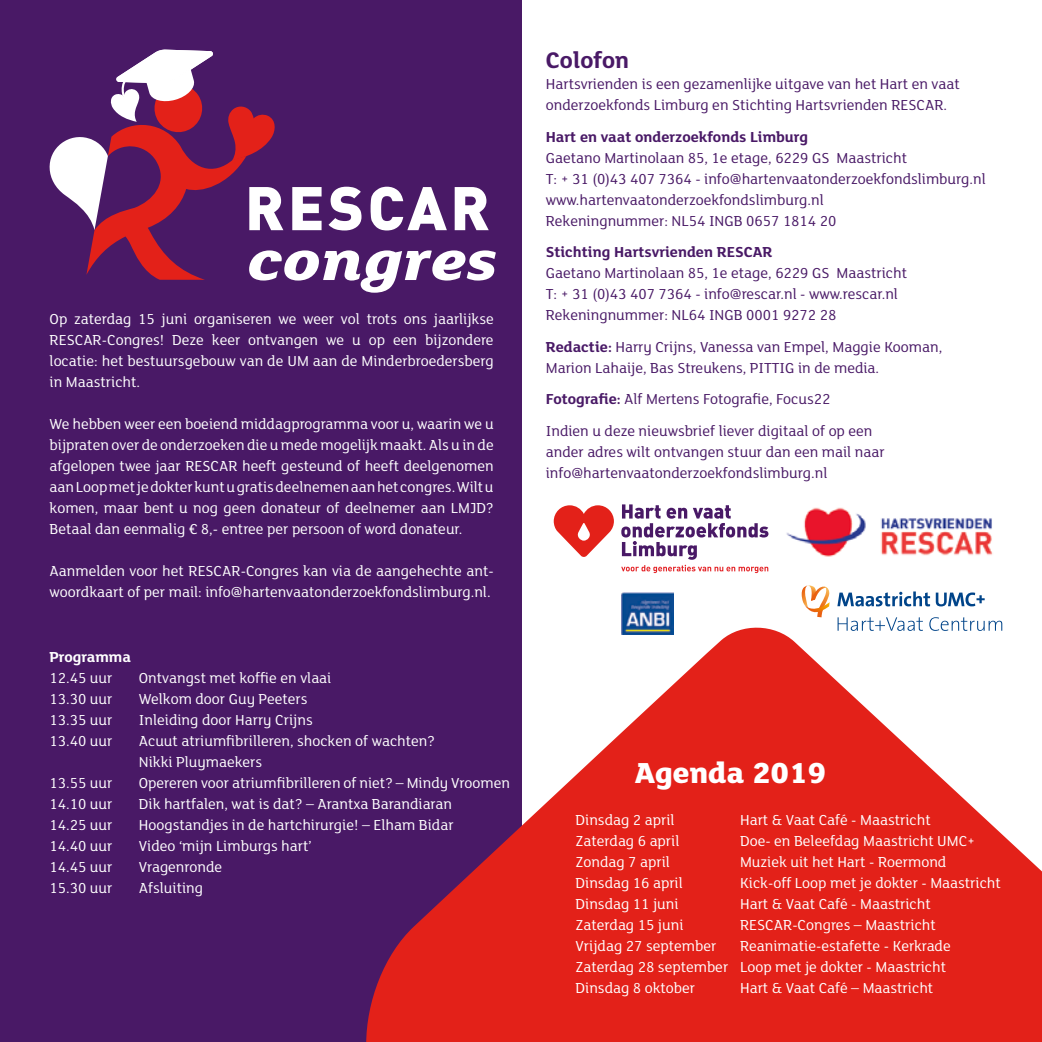
<style>
.page{position:relative;width:1042px;height:1042px;background:#fff}
.page>*{position:absolute;margin:0;border:0;box-sizing:border-box;transform-origin:0 0}
.t1{font:italic 800 59.85px "FS Lola";color:#fff;scale:1.13 1}
.t2{font:800 31.5px "FS Lola";color:#fff}
.t3{font:700 24.5px "FS Lola";color:#491966}
.t4{font:15.75px/21px "FS Lola";color:#fff}
.t5{font:15.75px/21px "FS Lola";color:#491966}
.t6{font:700 15.75px "FS Lola";color:#491966}
.t7{font:700 15.75px "FS Lola";color:#fff}
.s1{font-weight:700}
</style>
<div class="page">
<div style="left:0;top:0;width:521px;height:1042px;background:#491966"></div>
<img style="left:786px;top:507px;width:207px;height:50px">
<img style="left:621px;top:593px;width:52px;height:30px">
<svg style="left:801px;top:585px;width:28px;height:32px"></svg>
<svg style="left:837px;top:591px;width:147px;height:15px"></svg>
<svg style="left:837px;top:617px;width:165px;height:6px"></svg>
<svg style="left:366px;top:623px;width:676px;height:419px;fill:#e32119"></svg>
<svg style="left:49px;top:49px;width:234px;height:231px"></svg>
<svg style="left:292px;top:187px;width:29px;height:43px"></svg>
<svg style="left:328px;top:187px;width:33px;height:43px"></svg>
<svg style="left:370px;top:187px;width:77px;height:43px"></svg>
<svg style="left:455px;top:187px;width:34px;height:43px"></svg>
<svg style="left:554px;top:505px;width:60px;height:52px"></svg>
<svg style="left:621px;top:504px;width:147px;height:69px"></svg>
<h1 class="t1" style="left:248px;top:220px;width:223px">congres</h1>
<p class="t4" style="left:50px;top:308px;width:446px;text-align:justify">Op zaterdag 15 juni organiseren we weer vol trots ons jaarlijkse RESCAR-Congres! Deze keer ontvangen we u op een bijzondere locatie: het bestuursgebouw van de UM aan de Minderbroedersberg in Maastricht.</p>
<p class="t4" style="left:50px;top:413px;width:446px;text-align:justify">We hebben weer een boeiend middagprogramma voor u, waarin we u bijpraten over de onderzoeken die u mede mogelijk maakt. Als u in de afgelopen twee jaar RESCAR heeft gesteund of heeft deelgenomen aan Loop met je dokter kunt u gratis deelnemen aan het congres. Wilt u komen, maar bent u nog geen donateur of deelnemer aan LMJD?<br>Betaal dan eenmalig € 8,- entree per persoon of word donateur.</p>
<p class="t4" style="left:50px;top:560px;width:446px">Aanmelden voor het RESCAR-Congres kan via de aangehechte ant&shy;woordkaart of per mail: info@hartenvaatonderzoekfondslimburg.nl.</p>
<p class="t7" style="left:50px;top:646px;width:83px">Programma</p>
<p class="t4" style="left:50px;top:666px;width:64px">12.45 uur</p>
<p class="t4" style="left:139px;top:666px;width:194px">Ontvangst met koffie en vlaai</p>
<p class="t4" style="left:50px;top:687px;width:64px">13.30 uur</p>
<p class="t4" style="left:139px;top:687px;width:170px">Welkom door Guy Peeters</p>
<p class="t4" style="left:50px;top:708px;width:64px">13.35 uur</p>
<p class="t4" style="left:139px;top:708px;width:175px">Inleiding door Harry Crijns</p>
<p class="t4" style="left:50px;top:729px;width:64px">13.40 uur</p>
<p class="t4" style="left:139px;top:729px;width:298px">Acuut atriumfibrilleren, shocken of wachten?<br>Nikki Pluymaekers</p>
<p class="t4" style="left:50px;top:771px;width:64px">13.55 uur</p>
<p class="t4" style="left:139px;top:771px;width:372px">Opereren voor atriumfibrilleren of niet? – Mindy Vroomen</p>
<p class="t4" style="left:50px;top:792px;width:64px">14.10 uur</p>
<p class="t4" style="left:139px;top:792px;width:314px">Dik hartfalen, wat is dat? – Arantxa Barandiaran</p>
<p class="t4" style="left:50px;top:813px;width:64px">14.25 uur</p>
<p class="t4" style="left:139px;top:813px;width:316px">Hoogstandjes in de hartchirurgie! – Elham Bidar</p>
<p class="t4" style="left:50px;top:834px;width:64px">14.40 uur</p>
<p class="t4" style="left:139px;top:834px;width:174px">Video ‘mijn Limburgs hart’</p>
<p class="t4" style="left:50px;top:855px;width:64px">14.45 uur</p>
<p class="t4" style="left:139px;top:855px;width:85px">Vragenronde</p>
<p class="t4" style="left:50px;top:876px;width:64px">15.30 uur</p>
<p class="t4" style="left:139px;top:876px;width:66px">Afsluiting</p>
<h3 class="t3" style="left:546px;top:43px;width:85px">Colofon</h3>
<p class="t5" style="left:546px;top:73px;width:415px">Hartsvrienden is een gezamenlijke uitgave van het Hart en vaat onderzoekfonds Limburg en Stichting Hartsvrienden RESCAR.</p>
<p class="t6" style="left:546px;top:126px;width:264px">Hart en vaat onderzoekfonds Limburg</p>
<p class="t5" style="left:546px;top:146px;width:441px">Gaetano Martinolaan 85, 1e etage, 6229 GS Maastricht<br>T: + 31 (0)43 407 7364 - info@hartenvaatonderzoekfondslimburg.nl www.hartenvaatonderzoekfondslimburg.nl<br>Rekeningnummer: NL54 INGB 0657 1814 20</p>
<p class="t6" style="left:546px;top:241px;width:228px">Stichting Hartsvrienden RESCAR</p>
<p class="t5" style="left:546px;top:262px;width:363px">Gaetano Martinolaan 85, 1e etage, 6229 GS Maastricht<br>T: + 31 (0)43 407 7364 - info@rescar.nl - www.rescar.nl<br>Rekeningnummer: NL64 INGB 0001 9272 28</p>
<p class="t5" style="left:546px;top:335px;width:398px"><span class="s1">Redactie:</span> Harry Crijns, Vanessa van Empel, Maggie Kooman,<br>Marion Lahaije, Bas Streukens, PITTIG in de media.</p>
<p class="t5" style="left:546px;top:382px;width:328px;line-height:31.5px"><span class="s1">Fotografie:</span> Alf Mertens Fotografie, Focus22<br>Indien u deze nieuwsbrief liever digitaal of op een</p>
<p class="t5" style="left:546px;top:440px;width:340px">ander adres wilt ontvangen stuur dan een mail naar info@hartenvaatonderzoekfondslimburg.nl</p>
<h2 class="t2" style="left:635px;top:751px;width:193px">Agenda 2019</h2>
<p class="t4" style="left:575px;top:808px;width:100px">Dinsdag 2 april</p>
<p class="t4" style="left:740px;top:808px;width:192px">Hart &amp; Vaat Café - Maastricht</p>
<p class="t4" style="left:575px;top:829px;width:105px">Zaterdag 6 april</p>
<p class="t4" style="left:740px;top:829px;width:237px">Doe- en Beleefdag Maastricht UMC+</p>
<p class="t4" style="left:575px;top:850px;width:96px">Zondag 7 april</p>
<p class="t4" style="left:740px;top:850px;width:208px">Muziek uit het Hart - Roermond</p>
<p class="t4" style="left:575px;top:871px;width:109px">Dinsdag 16 april</p>
<p class="t4" style="left:740px;top:871px;width:262px">Kick-off Loop met je dokter - Maastricht</p>
<p class="t4" style="left:575px;top:892px;width:105px">Dinsdag 11 juni</p>
<p class="t4" style="left:740px;top:892px;width:192px">Hart &amp; Vaat Café - Maastricht</p>
<p class="t4" style="left:575px;top:913px;width:109px">Zaterdag 15 juni</p>
<p class="t4" style="left:740px;top:913px;width:197px">RESCAR-Congres – Maastricht</p>
<p class="t4" style="left:575px;top:934px;width:142px">Vrijdag 27 september</p>
<p class="t4" style="left:575px;top:934px;width:377px;text-indent:164px">Reanimatie-estafette - Kerkrade<br>Zaterdag 28 september Loop met je dokter - Maastricht<br>Dinsdag 8 oktober</p>
<p class="t4" style="left:740px;top:976px;width:195px">Hart &amp; Vaat Café – Maastricht</p>
</div>
